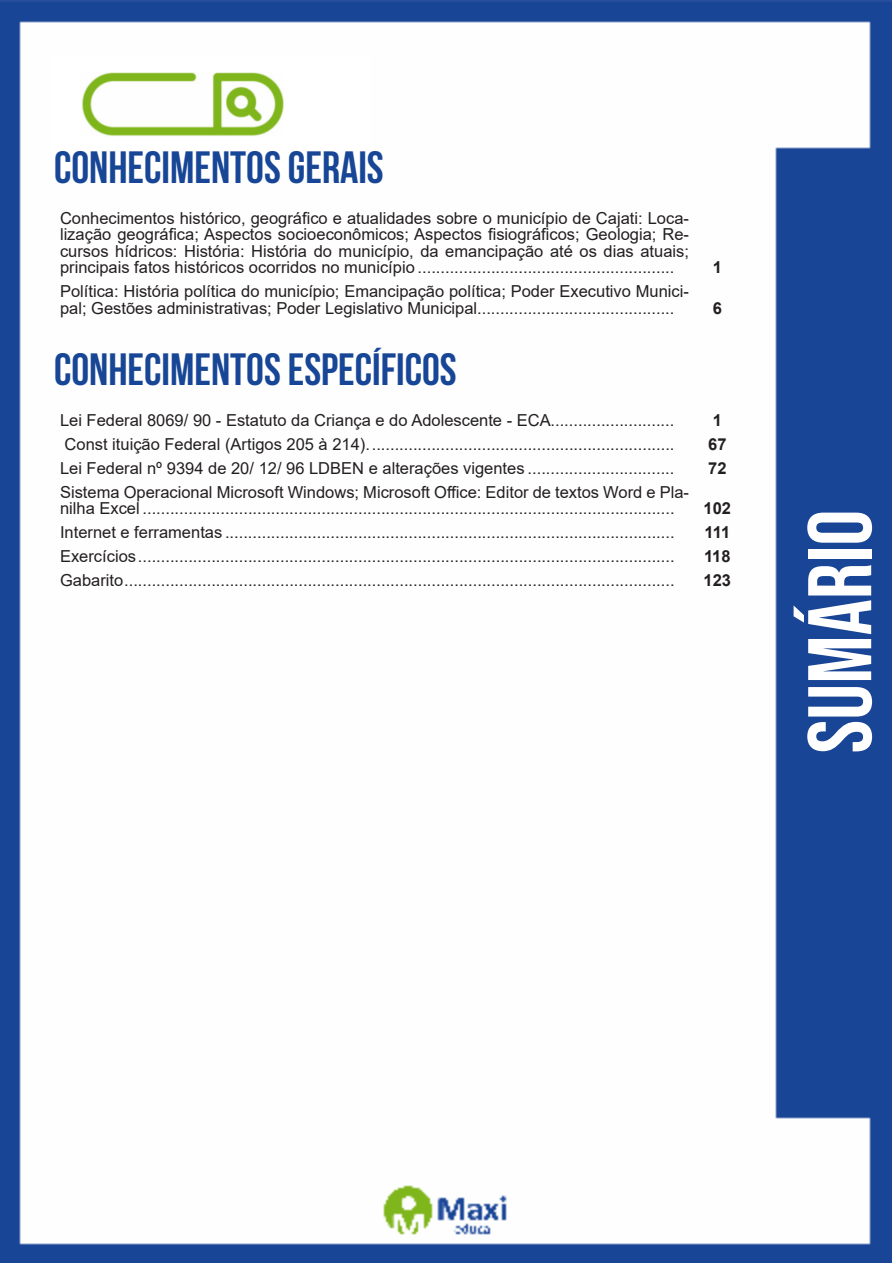
<style>
.page{position:relative;width:893px;height:1263px;background:#fff}
.page>*{position:absolute;margin:0;border:0;box-sizing:border-box;transform-origin:0 0}
.t1{font:90px "Bebas Neue";color:#fff}
.t2{font:700 45px "Bebas Neue";color:#184696}
.ALTERNATIVAS{font:16.5px/16.5px "Arial";color:#231f20}
.INDICE{font:700 16.5px "Arial";color:#231f20}
</style>
<div class="page">
<img style="left:0;top:0;width:892px;height:1263px">
<div style="left:53px;top:55px;width:317px;height:121px;background:#fff"></div>
<img style="left:82px;top:72px;width:201px;height:64px">
<p class="t2" style="left:54px;top:142px;width:331px">CONHECIMENTOS GERAIS</p>
<p class="ALTERNATIVAS" style="left:60px;top:209px;width:630px;text-align:justify">Conhecimentos histórico, geográfico e atualidades sobre o município de Cajati: Loca&shy;lização geográfica; Aspectos socioeconômicos; Aspectos fisiográficos; Geologia; Re&shy;cursos hídricos: História: História do município, da emancipação até os dias atuais; principais fatos históricos ocorridos no município ........................................................</p>
<p class="ALTERNATIVAS" style="left:60px;top:283px;width:630px">Política: História política do município; Emancipação política; Poder Executivo Munici&shy;pal; Gestões administrativas; Poder Legislativo Municipal...........................................</p>
<p class="INDICE" style="left:713px;top:256px;width:11px">1</p>
<p class="INDICE" style="left:713px;top:296px;width:11px">6</p>
<p class="t2" style="left:54px;top:344px;width:404px">CONHECIMENTOS ESPECÍFICOS</p>
<p class="ALTERNATIVAS" style="left:60px;top:411px;width:616px">Lei Federal 8069/ 90 - Estatuto da Criança e do Adolescente - ECA...........................</p>
<p class="INDICE" style="left:713px;top:408px;width:11px">1</p>
<p class="ALTERNATIVAS" style="left:65px;top:435px;width:611px">Const ituição Federal (Artigos 205 à 214)...................................................................</p>
<p class="INDICE" style="left:708px;top:432px;width:20px">67</p>
<p class="ALTERNATIVAS" style="left:60px;top:460px;width:616px">Lei Federal nº 9394 de 20/ 12/ 96 LDBEN e alterações vigentes ................................</p>
<p class="INDICE" style="left:708px;top:456px;width:20px">72</p>
<p class="ALTERNATIVAS" style="left:60px;top:484px;width:630px">Sistema Operacional Microsoft Windows; Microsoft Office: Editor de textos Word e Pla&shy;nilha Excel ....................................................................................................................</p>
<p class="INDICE" style="left:704px;top:497px;width:29px">102</p>
<p class="ALTERNATIVAS" style="left:60px;top:524px;width:616px">Internet e ferramentas ..................................................................................................</p>
<p class="INDICE" style="left:704px;top:521px;width:27px">111</p>
<p class="ALTERNATIVAS" style="left:60px;top:548px;width:616px">Exercícios.....................................................................................................................</p>
<p class="INDICE" style="left:704px;top:545px;width:28px">118</p>
<p class="ALTERNATIVAS" style="left:60px;top:572px;width:616px">Gabarito........................................................................................................................</p>
<p class="INDICE" style="left:704px;top:569px;width:29px">123</p>
<h1 class="t1" style="left:789px;top:753px;width:245px;rotate:-90deg">sumário</h1>
</div>
